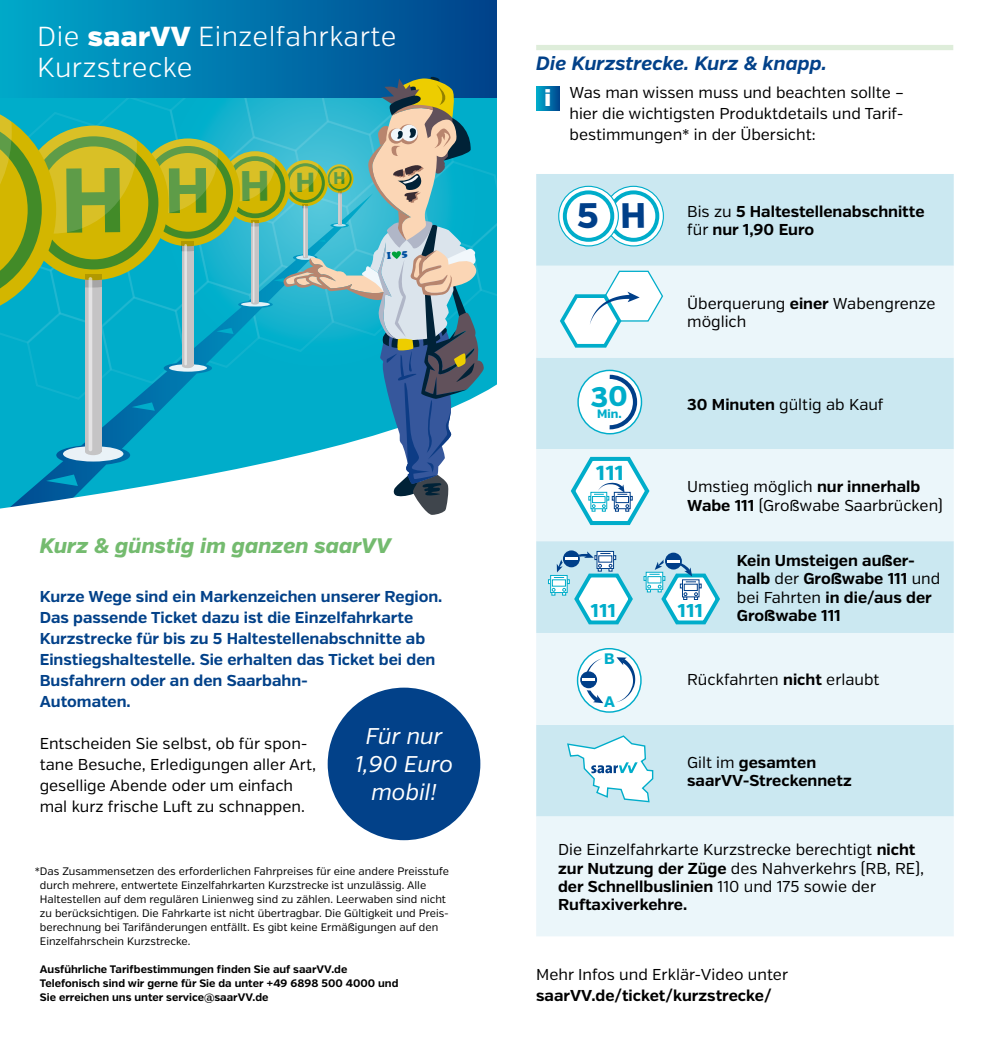
<style>
.page{position:relative;width:993px;height:1042px;background:#fff}
.page>*{position:absolute;margin:0;border:0;box-sizing:border-box;transform-origin:0 0}
.t1{font:300 27.47px/31.5px "Verb";letter-spacing:.015em;color:#fff}
.t2{font:900 23.28px "Verb";color:#fff}
.t3{font:italic 22.75px/28px "Verb";color:#fff;text-align:center}
.t4{font:italic 800 21px "Verb";color:#74bb6f}
.t5{font:800 20.3px "Verb";color:#00adca}
.t6{font:italic 700 19.25px "Verb";color:#024189}
.t7{font:800 18.55px "Verb";letter-spacing:.03em;color:#00adca}
.t8{font:15.75px/21px "Verb";color:#000}
.t9{font:700 15.75px/21px "Verb";color:#024189}
.t10{font:700 15.75px/18.2px "Verb";color:#000}
.t11{font:800 12.08px "Verb";color:#00adca}
.t12{font:10.85px/14px "Verb";color:#000}
.t13{font:700 10.85px/14px "Verb";color:#000}
.s1{font-weight:900}
.s2{font-weight:400}
.s3{font-weight:700}
</style>
<div class="page">
<div style="left:0;top:0;width:496px;height:98px;background:linear-gradient(to right,#00a9cb,#00418c)"></div>
<div style="left:327px;top:687px;width:153px;height:153px;background:#024189;border-radius:50%"></div>
<div style="left:536px;top:45px;width:416px;height:5px;background:#deedda"></div>
<svg style="left:536px;top:87px;width:23px;height:23px"></svg>
<div style="left:536px;top:174px;width:417px;height:92px;background:#cbe8f1"></div>
<svg style="left:536px;top:266px;width:417px;height:670px;background:#def0f6"></svg>
<svg style="left:603px;top:186px;width:60px;height:60px"></svg>
<div style="left:603px;top:186px;width:61px;height:61px;border:1px solid #00adca;border-radius:50%"></div>
<svg style="left:609px;top:192px;width:48px;height:48px"></svg>
<div style="left:607px;top:190px;width:52px;height:52px;border:4px solid #00adca;border-radius:50%"></div>
<svg style="left:558px;top:186px;width:60px;height:60px"></svg>
<div style="left:558px;top:186px;width:61px;height:61px;border:1px solid #00adca;border-radius:50%"></div>
<svg style="left:564px;top:192px;width:48px;height:48px"></svg>
<div style="left:562px;top:190px;width:52px;height:52px;border:4px solid #00adca;border-radius:50%"></div>
<svg style="left:557px;top:270px;width:106px;height:79px"></svg>
<svg style="left:577px;top:370px;width:64px;height:64px"></svg>
<div style="left:577px;top:369px;width:65px;height:66px;border:1px solid #00adca;border-radius:50%"></div>
<svg style="left:568px;top:453px;width:83px;height:74px"></svg>
<svg style="left:577px;top:648px;width:64px;height:64px"></svg>
<div style="left:576px;top:648px;width:65px;height:65px;border:1px solid #00adca;border-radius:50%"></div>
<svg style="left:580px;top:671px;width:17px;height:17px"></svg>
<svg style="left:548px;top:551px;width:87px;height:74px"></svg>
<div style="left:664px;top:553px;width:17px;height:16px;background:#003f89;border-radius:50%"></div>
<svg style="left:643px;top:559px;width:79px;height:66px"></svg>
<svg style="left:566px;top:734px;width:87px;height:69px"></svg>
<svg style="left:577px;top:203px;width:67px;height:25px"></svg>
<svg style="left:591px;top:373px;width:44px;height:58px"></svg>
<svg style="left:582px;top:653px;width:53px;height:54px"></svg>
<svg style="left:0;top:48px;width:496px;height:467px;background:#55ada9"></svg>
<h1 class="t1" style="left:37px;top:21px;width:361px">Die <span class="s1">saarVV</span> Einzelfahrkarte<br>Kurzstrecke</h1>
<h3 class="t4" style="left:40px;top:533px;width:353px">Kurz &amp; günstig im ganzen saarVV</h3>
<p class="t9" style="left:40px;top:586px;width:404px">Kurze Wege sind ein Markenzeichen unserer Region.<br>Das passende Ticket dazu ist die Einzelfahrkarte Kurzstrecke für bis zu 5 Haltestellenabschnitte ab Einstiegshaltestelle. Sie erhalten das Ticket bei den Busfahrern oder an den Saarbahn-<br>Automaten.</p>
<p class="t8" style="left:40px;top:733px;width:278px">Entscheiden Sie selbst, ob für spon&shy;tane Besuche, Erledigungen aller Art, gesellige Abende oder um einfach mal kurz frische Luft zu schnappen.</p>
<h3 class="t3" style="left:355px;top:722px;width:99px">Für nur<br>1,90 Euro mobil!</h3>
<p class="t12" style="left:40px;top:864px;width:410px;text-indent:-5px">*Das Zusammensetzen des erforderlichen Fahrpreises für eine andere Preisstufe durch mehrere, entwertete Einzelfahrkarten Kurzstrecke ist unzulässig. Alle Haltestellen auf dem regulären Linienweg sind zu zählen. Leerwaben sind nicht zu berücksichtigen. Die Fahrkarte ist nicht übertragbar. Die Gültigkeit und Preis&shy;berechnung bei Tarifänderungen entfällt. Es gibt keine Ermäßigungen auf den Einzelfahrschein Kurzstrecke.</p>
<p class="t13" style="left:40px;top:962px;width:360px">Ausführliche Tarifbestimmungen finden Sie auf saarVV.de<br>Telefonisch sind wir gerne für Sie da unter +49 6898 500 4000 und<br>Sie erreichen uns unter service@saarVV.de</p>
<p class="t6" style="left:536px;top:52px;width:292px">Die Kurzstrecke. Kurz &amp; knapp.</p>
<p class="t8" style="left:569px;top:82px;width:336px;text-align:justify">Was man wissen muss und beachten sollte – hier die wichtigsten Produktdetails und Tarif&shy;bestimmungen* in der Übersicht:</p>
<h2 class="t2" style="left:544px;top:84px;width:8px">i</h2>
<p class="t10" style="left:687px;top:203px;width:239px"><span class="s2">Bis zu</span> 5 Haltestellenabschnitte <span class="s2">für</span> nur 1,90 Euro</p>
<p class="t11" style="left:596px;top:406px;width:26px;rotate:-1deg">Min.</p>
<p class="t5" style="left:596px;top:460px;width:29px">111</p>
<p class="t8" style="left:687px;top:294px;width:250px;line-height:18.2px">Überquerung <span class="s3">einer</span> Wabengrenze möglich</p>
<p class="t8" style="left:687px;top:394px;width:198px"><span class="s3">30 Minuten</span> gültig ab Kauf</p>
<p class="t8" style="left:687px;top:478px;width:257px;line-height:18.2px">Umstieg möglich <span class="s3">nur innerhalb<br>Wabe 111</span> (Großwabe Saarbrücken)</p>
<p class="t7" style="left:590px;top:599px;width:26px">111</p>
<p class="t7" style="left:677px;top:599px;width:26px">111</p>
<p class="t10" style="left:736px;top:552px;width:205px">Kein Umsteigen außer&shy;halb <span class="s2">der</span> Großwabe 111 <span class="s2">und bei Fahrten</span> in die/aus der<br>Großwabe 111</p>
<p class="t8" style="left:687px;top:669px;width:194px">Rückfahrten <span class="s3">nicht</span> erlaubt</p>
<p class="t10" style="left:687px;top:753px;width:166px"><span class="s2">Gilt im</span> gesamten saarVV-Streckennetz</p>
<p class="t8" style="left:558px;top:841px;width:367px;line-height:18.4px">Die Einzelfahrkarte Kurzstrecke berechtigt <span class="s3">nicht zur Nutzung der Züge</span> des Nahverkehrs (RB, RE), <span class="s3">der Schnellbuslinien</span> 110 und 175 sowie der <span class="s3">Ruftaxiverkehre.</span></p>
<p class="t8" style="left:536px;top:964px;width:253px">Mehr Infos und Erklär-Video unter</p>
<p class="t10" style="left:536px;top:987px;width:237px">saarVV.de/ticket/kurzstrecke/</p>
</div>
